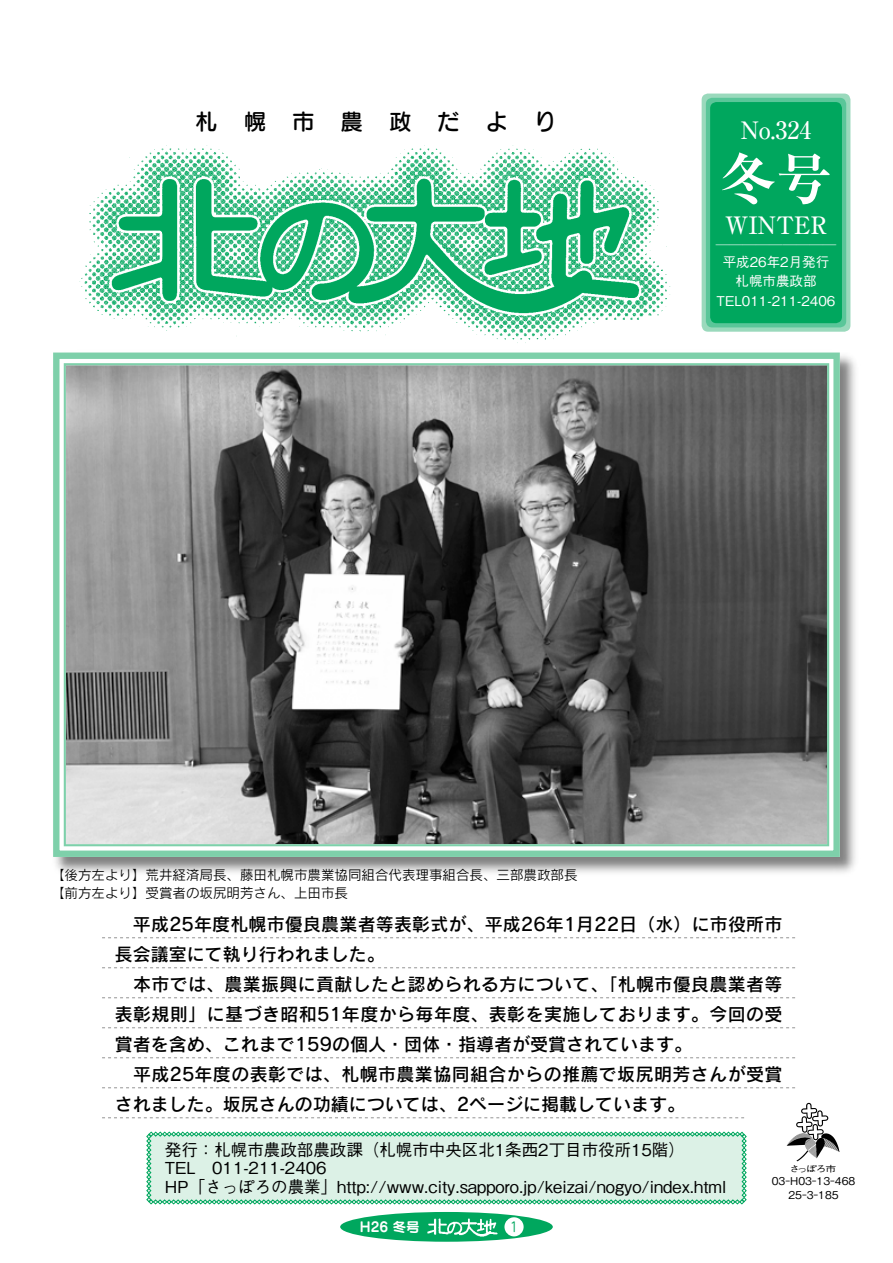
<style>
.page{position:relative;width:893px;height:1263px;background:#fff}
.page>*{position:absolute;margin:0;border:0;box-sizing:border-box;transform-origin:0 0}
.t1{font:700 55.5px "Ryumin Pro";color:#fff}
.t2{font:500 24px "Ryumin Pro";color:#fff}
.t3{font:22.5px "Seurat Pro DB";letter-spacing:1.15em;color:#000}
.t4{font:18px/30px "Rodin Pro DB";letter-spacing:.01em;color:#000}
.t5{font:500 16.5px/18.8px "Gothic BBB Pro";color:#000}
.t6{font:13.5px/18px "Rodin Pro M";color:#000}
.t7{font:500 13.5px/16.5px "Gothic BBB Pro";color:#fff;text-align:center}
.t8{font:13.5px "Seurat Pro B";color:#fff}
.t9{font:500 10.8px/13.5px "Gothic BBB Pro";color:#000;text-align:center}
.t10{font:500 8.7px "Gothic BBB Pro";letter-spacing:-.13em;color:#000;scale:1.25 1}
</style>
<div class="page">
<div style="left:702px;top:94px;width:148px;height:238px;background:linear-gradient(to right,#9ad9bc,#99d9bb);border-radius:6px"></div>
<div style="left:706px;top:98px;width:140px;height:229px;background:#5ac699;border-radius:6px"></div>
<div style="left:710px;top:102px;width:132px;height:221px;background:#00a75e;border-radius:6px"></div>
<svg style="left:786px;top:1102px;width:54px;height:60px"></svg>
<img style="left:81px;top:145px;width:590px;height:198px">
<svg style="left:146px;top:1131px;width:601px;height:73px;background:#ccebdc"></svg>
<div style="left:50px;top:349px;width:810px;height:528px;background:#000;opacity:.5"></div>
<svg style="left:50px;top:349px;width:793px;height:511px;background:#767977"></svg>
<div style="left:64px;top:363px;width:765px;height:483px;border:2px solid #7ed0aa"></div>
<svg style="left:102px;top:937px;width:693px;height:1px"></svg>
<svg style="left:102px;top:967px;width:693px;height:1px"></svg>
<svg style="left:102px;top:997px;width:693px;height:1px"></svg>
<svg style="left:102px;top:1027px;width:693px;height:1px"></svg>
<svg style="left:102px;top:1057px;width:693px;height:1px"></svg>
<svg style="left:102px;top:1087px;width:693px;height:1px"></svg>
<svg style="left:102px;top:1117px;width:642px;height:1px"></svg>
<div style="left:340px;top:1212px;width:213px;height:30px;background:#00a75e;border-radius:50%"></div>
<img style="left:427px;top:1213px;width:74px;height:27px">
<div style="left:504px;top:1217px;width:20px;height:19px;background:#fff;border-radius:50%"></div>
<p class="t3" style="left:195px;top:107px;width:363px">札幌市農政だより</p>
<h2 class="t2" style="left:741px;top:111px;width:72px">No.324</h2>
<h1 class="t1" style="left:720px;top:135px;width:112px">冬号</h1>
<h2 class="t2" style="left:725px;top:206px;width:104px">WINTER</h2>
<p class="t7" style="left:716px;top:235px;width:122px">─────────平成26年2月発行</p>
<p class="t7" style="left:717px;top:269px;width:120px;line-height:19.5px">札幌市農政部<br>TEL011-211-2406</p>
<p class="t6" style="left:51px;top:865px;width:528px">【後方左より】荒井経済局長、藤田札幌市農業協同組合代表理事組合長、三部農政部長【前方左より】受賞者の坂尻明芳さん、上田市長</p>
<p class="t4" style="left:115px;top:908px;width:669px">　平成25年度札幌市優良農業者等表彰式が、平成26年1月22日（水）に市役所市長会議室にて執り行われました。<br>　本市では、農業振興に貢献したと認められる方について、「札幌市優良農業者等表彰規則」に基づき昭和51年度から毎年度、表彰を実施しております。今回の受賞者を含め、これまで159の個人・団体・指導者が受賞されています。<br>　平成25年度の表彰では、札幌市農業協同組合からの推薦で坂尻明芳さんが受賞されました。坂尻さんの功績については、2ページに掲載しています。</p>
<p class="t5" style="left:165px;top:1138px;width:563px">発行：札幌市農政部農政課（札幌市中央区北1条西2丁目市役所15階）<br>TEL　011-211-2406　<br>HP「さっぽろの農業」http://www.city.sapporo.jp/keizai/nogyo/index.html</p>
<p class="t8" style="left:360px;top:1217px;width:61px">H26 冬号</p>
<p class="t10" style="left:789px;top:1161px;width:39px">さっぽろ市</p>
<p class="t9" style="left:772px;top:1173px;width:85px">03－H03－13－468<br>25－3－185</p>
</div>
